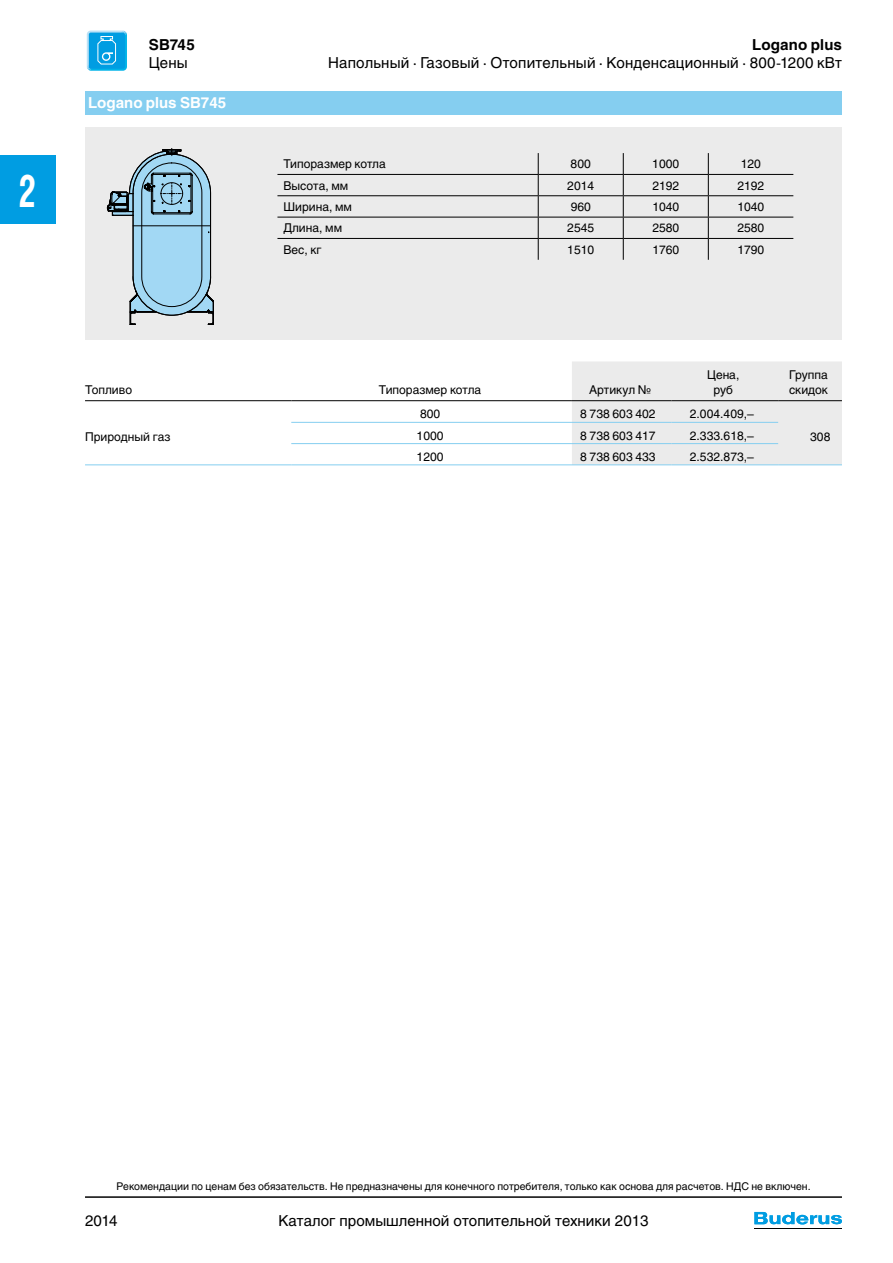
<style>
.page{position:relative;width:893px;height:1263px;background:#fff}
.page>*{position:absolute;margin:0;border:0;box-sizing:border-box;transform-origin:0 0}
.t1{font:700 45px "Helios Cond";color:#fff;scale:.8 1}
.t2{font:15px "Helios";color:#000}
.t3{font:700 15px "Helios";color:#fff}
.t4{font:700 15px "Helios";letter-spacing:.01em;color:#000}
.t5{font:12px/15px "Helios";color:#000;text-align:center}
.t6{font:10.5px "Helios";color:#000}
</style>
<div class="page">
<div style="left:0;top:155px;width:55px;height:68px;background:#009de2"></div>
<hr style="left:85px;top:1197px;width:757px;height:1px;background:#000">
<svg style="left:754px;top:1212px;width:88px;height:13px"></svg>
<hr style="left:754px;top:1228px;width:88px;height:1px;background:#000">
<div style="left:85px;top:29px;width:44px;height:45px;background:linear-gradient(to right,#fff,#fff)"></div>
<svg style="left:87px;top:31px;width:40px;height:40px;background:#28aee6"></svg>
<div style="left:85px;top:91px;width:757px;height:24px;background:#85cef0"></div>
<div style="left:85px;top:128px;width:757px;height:212px;background:#ebebeb"></div>
<svg style="left:107px;top:148px;width:107px;height:177px"></svg>
<svg style="left:85px;top:401px;width:487px;height:44px"></svg>
<div style="left:572px;top:361px;width:270px;height:103px;background:#ebebeb"></div>
<hr style="left:85px;top:400px;width:206px;height:1px;background:#000">
<hr style="left:291px;top:400px;width:281px;height:1px;background:#000">
<hr style="left:572px;top:400px;width:99px;height:1px;background:#000">
<hr style="left:671px;top:400px;width:107px;height:1px;background:#000">
<hr style="left:778px;top:400px;width:64px;height:1px;background:#000">
<hr style="left:291px;top:422px;width:281px;height:1px;background:#85cef0">
<hr style="left:572px;top:422px;width:99px;height:1px;background:#85cef0">
<hr style="left:671px;top:422px;width:107px;height:1px;background:#85cef0">
<hr style="left:291px;top:443px;width:281px;height:1px;background:#85cef0">
<hr style="left:572px;top:443px;width:99px;height:1px;background:#85cef0">
<hr style="left:671px;top:443px;width:107px;height:1px;background:#85cef0">
<hr style="left:85px;top:464px;width:206px;height:1px;background:#85cef0">
<hr style="left:291px;top:464px;width:281px;height:1px;background:#85cef0">
<hr style="left:572px;top:464px;width:99px;height:1px;background:#85cef0">
<hr style="left:671px;top:464px;width:107px;height:1px;background:#85cef0">
<hr style="left:778px;top:464px;width:64px;height:1px;background:#85cef0">
<hr style="left:277px;top:174px;width:261px;height:1px;background:#000">
<hr style="left:538px;top:174px;width:85px;height:1px;background:#000">
<hr style="left:623px;top:174px;width:85px;height:1px;background:#000">
<hr style="left:708px;top:174px;width:85px;height:1px;background:#000">
<hr style="left:277px;top:195px;width:261px;height:1px;background:#000">
<hr style="left:538px;top:195px;width:85px;height:1px;background:#000">
<hr style="left:623px;top:195px;width:85px;height:1px;background:#000">
<hr style="left:708px;top:195px;width:85px;height:1px;background:#000">
<hr style="left:277px;top:217px;width:261px;height:1px;background:#000">
<hr style="left:538px;top:217px;width:85px;height:1px;background:#000">
<hr style="left:623px;top:217px;width:85px;height:1px;background:#000">
<hr style="left:708px;top:217px;width:85px;height:1px;background:#000">
<hr style="left:277px;top:238px;width:261px;height:1px;background:#000">
<hr style="left:538px;top:238px;width:85px;height:1px;background:#000">
<svg style="left:538px;top:153px;width:1px;height:107px"></svg>
<hr style="left:623px;top:238px;width:85px;height:1px;background:#000">
<svg style="left:623px;top:153px;width:1px;height:107px"></svg>
<hr style="left:708px;top:238px;width:85px;height:1px;background:#000">
<svg style="left:708px;top:153px;width:1px;height:107px"></svg>
<h1 class="t1" style="left:19px;top:164px;width:24px">2</h1>
<p class="t4" style="left:149px;top:36px;width:47px">SB745</p>
<p class="t4" style="left:752px;top:36px;width:91px">Logano plus</p>
<p class="t2" style="left:149px;top:54px;width:40px">Цены</p>
<p class="t2" style="left:328px;top:54px;width:515px">Напольный · Газовый · Отопительный · Конденсационный · 800-1200 кВт</p>
<p class="t3" style="left:88px;top:94px;width:140px">Logano plus SB745</p>
<p class="t5" style="left:283px;top:157px;width:104px">Типоразмер котла</p>
<p class="t5" style="left:571px;top:157px;width:22px">800</p>
<p class="t5" style="left:652px;top:157px;width:28px">1000</p>
<p class="t5" style="left:741px;top:157px;width:22px">120</p>
<p class="t5" style="left:283px;top:178px;width:66px">Высота, мм</p>
<p class="t5" style="left:567px;top:178px;width:28px">2014</p>
<p class="t5" style="left:652px;top:178px;width:28px">2192</p>
<p class="t5" style="left:737px;top:178px;width:28px">2192</p>
<p class="t5" style="left:283px;top:199px;width:70px">Ширина, мм</p>
<p class="t5" style="left:571px;top:199px;width:22px">960</p>
<p class="t5" style="left:652px;top:199px;width:28px">1040</p>
<p class="t5" style="left:737px;top:199px;width:28px">1040</p>
<p class="t5" style="left:283px;top:221px;width:60px">Длина, мм</p>
<p class="t5" style="left:567px;top:221px;width:28px">2545</p>
<p class="t5" style="left:652px;top:221px;width:28px">2580</p>
<p class="t5" style="left:737px;top:221px;width:28px">2580</p>
<p class="t5" style="left:283px;top:242px;width:40px">Вес, кг</p>
<p class="t5" style="left:567px;top:242px;width:28px">1510</p>
<p class="t5" style="left:652px;top:242px;width:28px">1760</p>
<p class="t5" style="left:737px;top:242px;width:28px">1790</p>
<p class="t5" style="left:85px;top:382px;width:49px">Топливо</p>
<p class="t5" style="left:379px;top:382px;width:104px">Типоразмер котла</p>
<p class="t5" style="left:589px;top:382px;width:64px">Артикул №</p>
<p class="t5" style="left:707px;top:367px;width:34px">Цена, руб</p>
<p class="t5" style="left:789px;top:367px;width:40px;text-align:left">Группа скидок</p>
<p class="t5" style="left:85px;top:429px;width:87px">Природный газ</p>
<p class="t5" style="left:420px;top:406px;width:22px">800</p>
<p class="t5" style="left:580px;top:406px;width:77px">8 738 603 402</p>
<p class="t5" style="left:690px;top:406px;width:66px">2.004.409,–</p>
<p class="t5" style="left:417px;top:428px;width:28px">1000</p>
<p class="t5" style="left:580px;top:428px;width:77px">8 738 603 417</p>
<p class="t5" style="left:690px;top:428px;width:66px">2.333.618,–</p>
<p class="t5" style="left:810px;top:429px;width:22px">308</p>
<p class="t5" style="left:417px;top:449px;width:28px">1200</p>
<p class="t5" style="left:580px;top:449px;width:77px">8 738 603 433</p>
<p class="t5" style="left:690px;top:449px;width:66px">2.532.873,–</p>
<p class="t6" style="left:116px;top:1180px;width:696px">Рекомендации по ценам без обязательств. Не предназначены для конечного потребителя, только как основа для расчетов. НДС не включен.</p>
<p class="t2" style="left:85px;top:1212px;width:34px">2014</p>
<p class="t2" style="left:278px;top:1212px;width:372px">Каталог промышленной отопительной техники 2013</p>
</div>
